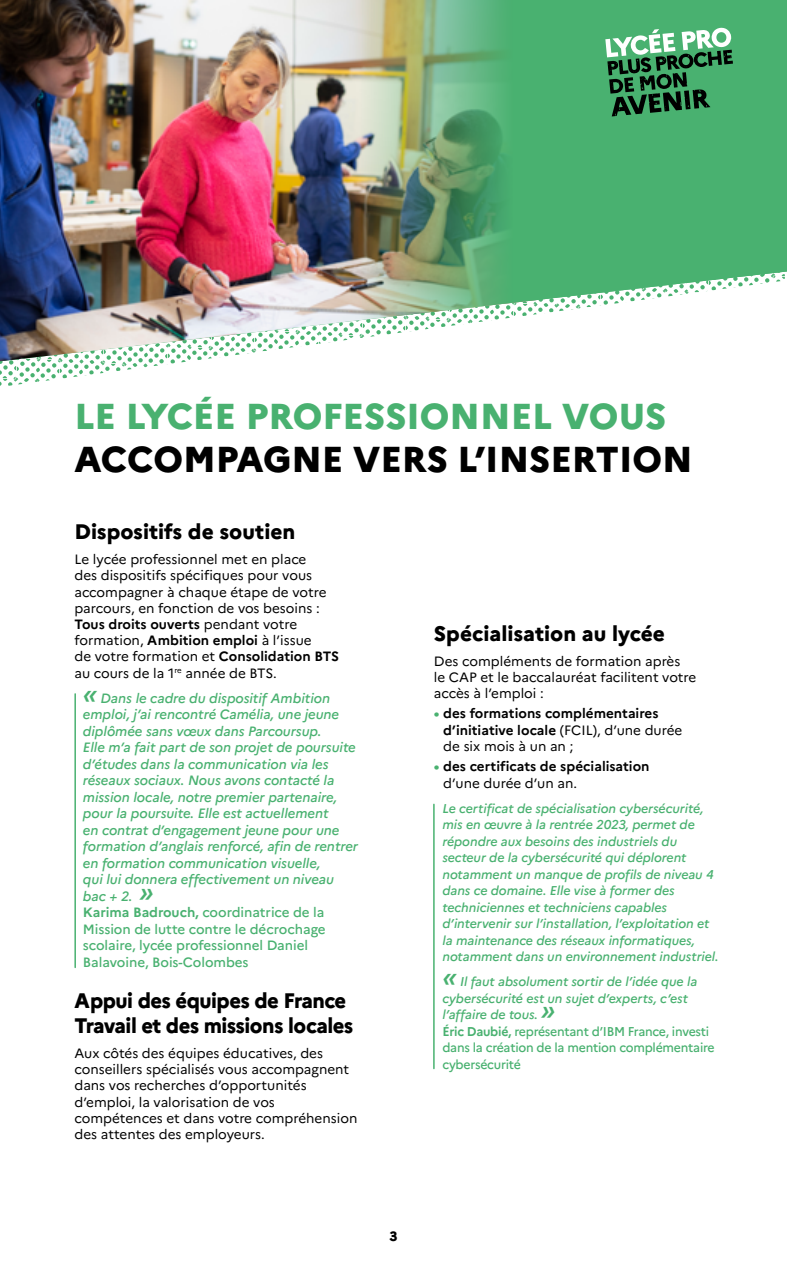
<style>
.page{position:relative;width:787px;height:1263px;background:#fff}
.page>*{position:absolute;margin:0;border:0;box-sizing:border-box;transform-origin:0 0}
.t1{font:800 36px "Marianne";color:#000}
.t2{font:800 36px "Marianne";color:#49b170}
.t3{font:800 21px/25.2px "Marianne";letter-spacing:-.025em;color:#000}
.t4{font:800 21px "Marianne";color:#000}
.t5{font:italic 500 13.5px/16.5px "Marianne";letter-spacing:-.005em;color:#49b170}
.t6{font:13.5px/16.2px "Marianne";color:#000}
.t7{font:700 13.5px/16.2px "Marianne";color:#000}
.t8{font:800 13.5px "Marianne";color:#000}
.t9{font:italic 500 12.75px/16.5px "Marianne";letter-spacing:-.005em;color:#49b170}
.s1{font-weight:700}
.s2{font-size:27px}
.s3{font-weight:700;font-style:normal}
.s4{font-style:normal}
.s5{color:#49b170}
.s6{font-weight:400}
</style>
<div class="page">
<svg style="left:0;top:361px;width:186px;height:25px"></svg>
<img style="left:0;top:0;width:787px;height:361px">
<svg style="left:605px;top:27px;width:128px;height:89px;background:#4c9066"></svg>
<hr style="left:74px;top:694px;width:2px;height:273px;background:#49b170">
<hr style="left:433px;top:804px;width:1px;height:264px;background:#49b170">
<h1 class="t2" style="left:74px;top:388px;width:593px">LE LYCÉE PROFESSIONNEL VOUS</h1>
<h1 class="t1" style="left:74px;top:431px;width:619px">ACCOMPAGNE VERS L’INSERTION</h1>
<h2 class="t4" style="left:74px;top:516px;width:222px">Dispositifs de soutien</h2>
<p class="t6" style="left:74px;top:550px;width:266px">Le lycée professionnel met en place<br>des dispositifs spécifiques pour vous accompagner à chaque étape de votre parcours, en fonction de vos besoins :<br><span class="s1">Tous droits ouverts</span> pendant votre formation, <span class="s1">Ambition emploi</span> à l’issue<br>de votre formation et <span class="s1">Consolidation BTS </span>au cours de la 1<sup>re</sup> année de BTS.</p>
<p class="t5" style="left:83px;top:688px;width:277px"><span class="s2">«</span> Dans le cadre du dispositif Ambition emploi, j’ai rencontré Camélia, une jeune diplômée sans vœux dans Parcoursup.<br>Elle m’a fait part de son projet de poursuite d’études dans la communication via les réseaux sociaux. Nous avons contacté la mission locale, notre premier partenaire, pour la poursuite. Elle est actuellement<br>en contrat d’engagement jeune pour une formation d’anglais renforcé, afin de rentrer en formation communication visuelle,<br>qui lui donnera effectivement un niveau bac + 2. <span class="s2">»<br></span><span class="s3">Karima Badrouch,</span> <span class="s4">coordinatrice de la Mission de lutte contre le décrochage scolaire, lycée professionnel Daniel Balavoine, Bois-Colombes</span></p>
<h2 class="t3" style="left:74px;top:986px;width:280px">Appui des équipes de France<br>Travail et des missions locales</h2>
<p class="t6" style="left:74px;top:1044px;width:284px">Aux côtés des équipes éducatives, des conseillers spécialisés vous accompagnent dans vos recherches d’opportunités d’emploi, la valorisation de vos compétences et dans votre compréhension des attentes des employeurs.</p>
<p class="t8" style="left:389px;top:1225px;width:10px">3</p>
<h2 class="t4" style="left:434px;top:617px;width:232px">Spécialisation au lycée</h2>
<p class="t6" style="left:434px;top:652px;width:264px">Des compléments de formation après<br>le CAP et le baccalauréat facilitent votre accès à l’emploi :</p>
<p class="t7" style="left:443px;top:704px;width:241px;text-indent:-9px"><span class="s5">•</span> des formations complémentaires d’initiative locale <span class="s6">(FCIL), d’une durée de six mois à un an ;</span></p>
<p class="t7" style="left:443px;top:757px;width:208px;text-indent:-9px"><span class="s5">•</span> des certificats de spécialisation <span class="s6">d’une durée d’un an.</span></p>
<p class="t9" style="left:442px;top:799px;width:278px">Le certificat de spécialisation cybersécurité, mis en œuvre à la rentrée 2023, permet de répondre aux besoins des industriels du secteur de la cybersécurité qui déplorent notamment un manque de profils de niveau 4 dans ce domaine. Elle vise à former des techniciennes et techniciens capables d’intervenir sur l’installation, l’exploitation et la maintenance des réseaux informatiques, notamment dans un environnement industriel.</p>
<p class="t9" style="left:442px;top:972px;width:274px"><span class="s2">«</span> Il faut absolument sortir de l’idée que la cybersécurité est un sujet d’experts, c’est l’affaire de tous. <span class="s2">»<br></span><span class="s3">Éric Daubié,</span> <span class="s4">représentant d’IBM France, investi dans la création de la mention complémentaire cybersécurité</span></p>
</div>
